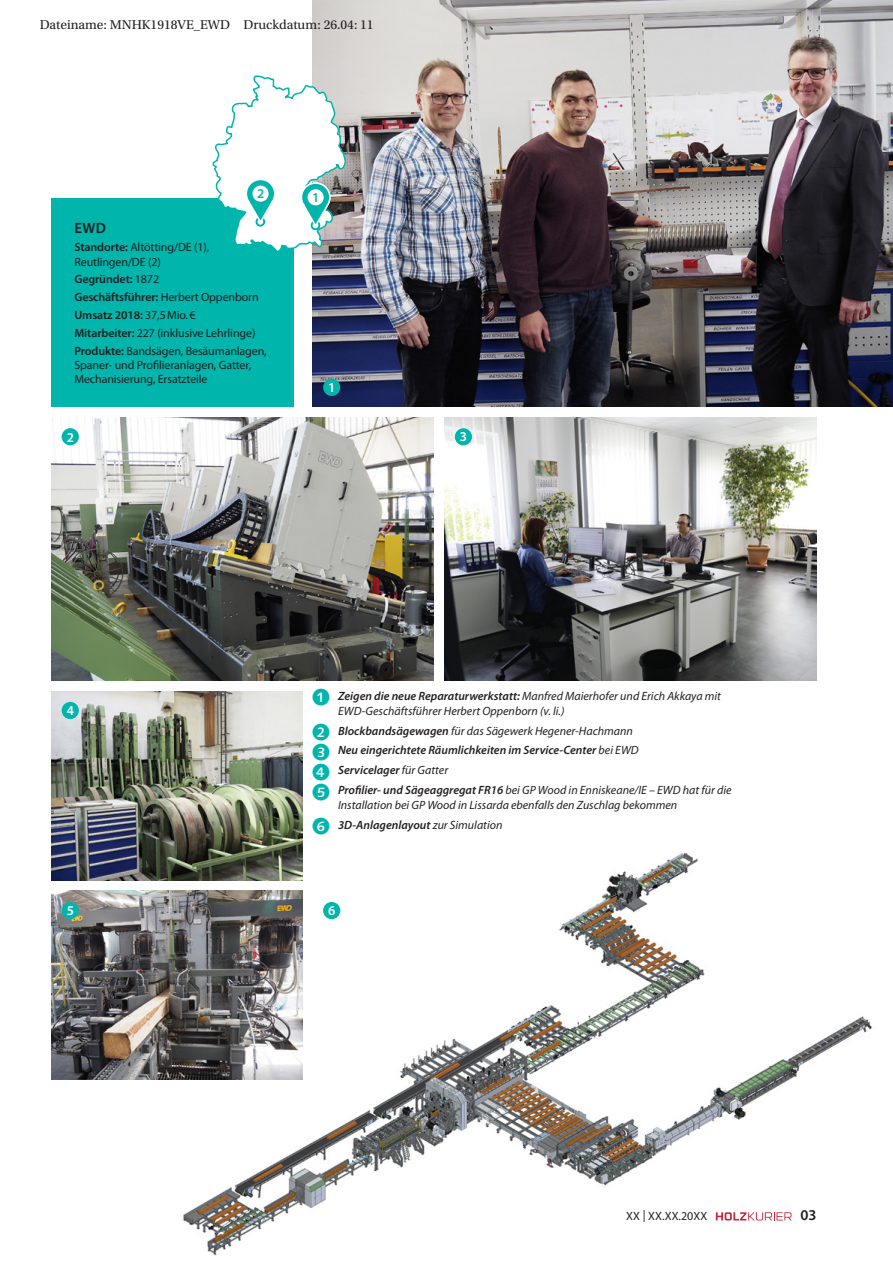
<style>
.page{position:relative;width:893px;height:1263px;background:#fff}
.page>*{position:absolute;margin:0;border:0;box-sizing:border-box;transform-origin:0 0}
.t1{font:600 15px "Myriad Pro";color:#231f20}
.t2{font:13.5px "Utopia Std";color:#231f20}
.t3{font:600 13.5px "Myriad Pro";color:#fff}
.t4{font:600 13.5px "Myriad Pro";color:#00b5ac}
.t5{font:12px/17.9px "Myriad Pro";letter-spacing:-.01em;color:#231f20}
.t6{font:italic 12px/14.4px "Myriad Pro";color:#231f20}
.t7{font:italic 600 12px/20px "Myriad Pro";color:#231f20}
.s1{font-weight:600}
.s2{font-family:"Galileo Press Callout";font-style:normal;font-size:17.25px;color:#00b5ac}
.s3{font-family:"Galileo Press Callout";font-weight:400;font-style:normal;font-size:17.25px;color:#00b5ac}
.s4{font-weight:400}
</style>
<div class="page">
<img style="left:444px;top:417px;width:372px;height:264px">
<div style="left:51px;top:199px;width:242px;height:208px;background:#00b5ac"></div>
<img style="left:140px;top:852px;width:732px;height:404px">
<div style="left:323px;top:902px;width:17px;height:17px;background:#00b5ac;border-radius:50%"></div>
<img style="left:313px;top:0;width:580px;height:407px">
<div style="left:323px;top:379px;width:17px;height:17px;background:#00b5ac;border-radius:50%"></div>
<img style="left:51px;top:417px;width:383px;height:264px">
<svg style="left:212px;top:75px;width:133px;height:178px"></svg>
<div style="left:253px;top:186px;width:15px;height:15px;background:#fff;border-radius:50%"></div>
<div style="left:62px;top:428px;width:17px;height:17px;background:#00b5ac;border-radius:50%"></div>
<img style="left:51px;top:691px;width:252px;height:189px">
<img style="left:51px;top:891px;width:252px;height:189px">
<div style="left:62px;top:702px;width:17px;height:17px;background:#00b5ac;border-radius:50%"></div>
<div style="left:62px;top:902px;width:17px;height:17px;background:#00b5ac;border-radius:50%"></div>
<div style="left:455px;top:428px;width:17px;height:17px;background:#00b5ac;border-radius:50%"></div>
<svg style="left:716px;top:1212px;width:76px;height:8px"></svg>
<p class="t2" style="left:40px;top:17px;width:336px">Dateiname: MNHK1918VE_EWD Druckdatum: 26.04: 11</p>
<p class="t4" style="left:257px;top:185px;width:9px">2</p>
<p class="t1" style="left:75px;top:219px;width:33px">EWD</p>
<p class="t5" style="left:74px;top:240px;width:136px;line-height:14.4px"><span class="s1">Standorte:</span> Altötting/DE (1),<br>Reutlingen/DE (2)</p>
<p class="t5" style="left:74px;top:270px;width:194px"><span class="s1">Gegründet:</span> 1872<br><span class="s1">Geschäftsführer:</span> Herbert Oppenborn<br><span class="s1">Umsatz 2018:</span> 37,5Mio.€<br><span class="s1">Mitarbeiter:</span> 227 (inklusive Lehrlinge)<br><span class="s1">Produkte:</span> Bandsägen, Besäumanlagen,</p>
<p class="t5" style="left:74px;top:358px;width:178px;line-height:14.4px">Spaner- und Profilieranlagen, Gatter,<br>Mechanisierung, Ersatzteile</p>
<p class="t3" style="left:67px;top:428px;width:9px">2</p>
<p class="t4" style="left:312px;top:188px;width:9px">21</p>
<p class="t3" style="left:328px;top:379px;width:9px">1</p>
<p class="t3" style="left:460px;top:428px;width:9px">3</p>
<p class="t3" style="left:67px;top:701px;width:9px">4</p>
<p class="t3" style="left:67px;top:901px;width:9px">5</p>
<p class="t6" style="left:338px;top:689px;width:384px;text-indent:-26px"><span class="s2">1</span> <span class="s1">Zeigen die neue Reparaturwerkstatt:</span> Manfred Maierhofer und Erich Akkaya mit<br>EWD-Geschäftsführer Herbert Oppenborn (v. li.)</p>
<p class="t7" style="left:313px;top:720px;width:421px"><span class="s3">2</span> Blockbandsägewagen <span class="s4">für das Sägewerk Hegener-Hachmann<br></span><span class="s3">3</span> Neu eingerichtete Räumlichkeiten im Service-Center <span class="s4">bei EWD<br></span><span class="s3">4</span> Servicelager <span class="s4">für Gatter<br></span><span class="s3">5</span> Profilier- und Sägeaggregat FR16 <span class="s4">bei GP Wood in Enniskeane/IE – EWD hat für die</span></p>
<p class="t6" style="left:313px;top:794px;width:366px;line-height:20px;text-indent:26px">Installation bei GP Wood in Lissarda ebenfalls den Zuschlag bekommen<br><span class="s2">6</span> <span class="s1">3D-Anlagenlayout</span> zur Simulation</p>
<p class="t3" style="left:328px;top:902px;width:9px">6</p>
<p class="t5" style="left:626px;top:1207px;width:83px">XX | XX.XX.20XX</p>
<p class="t1" style="left:800px;top:1206px;width:18px">03</p>
</div>
